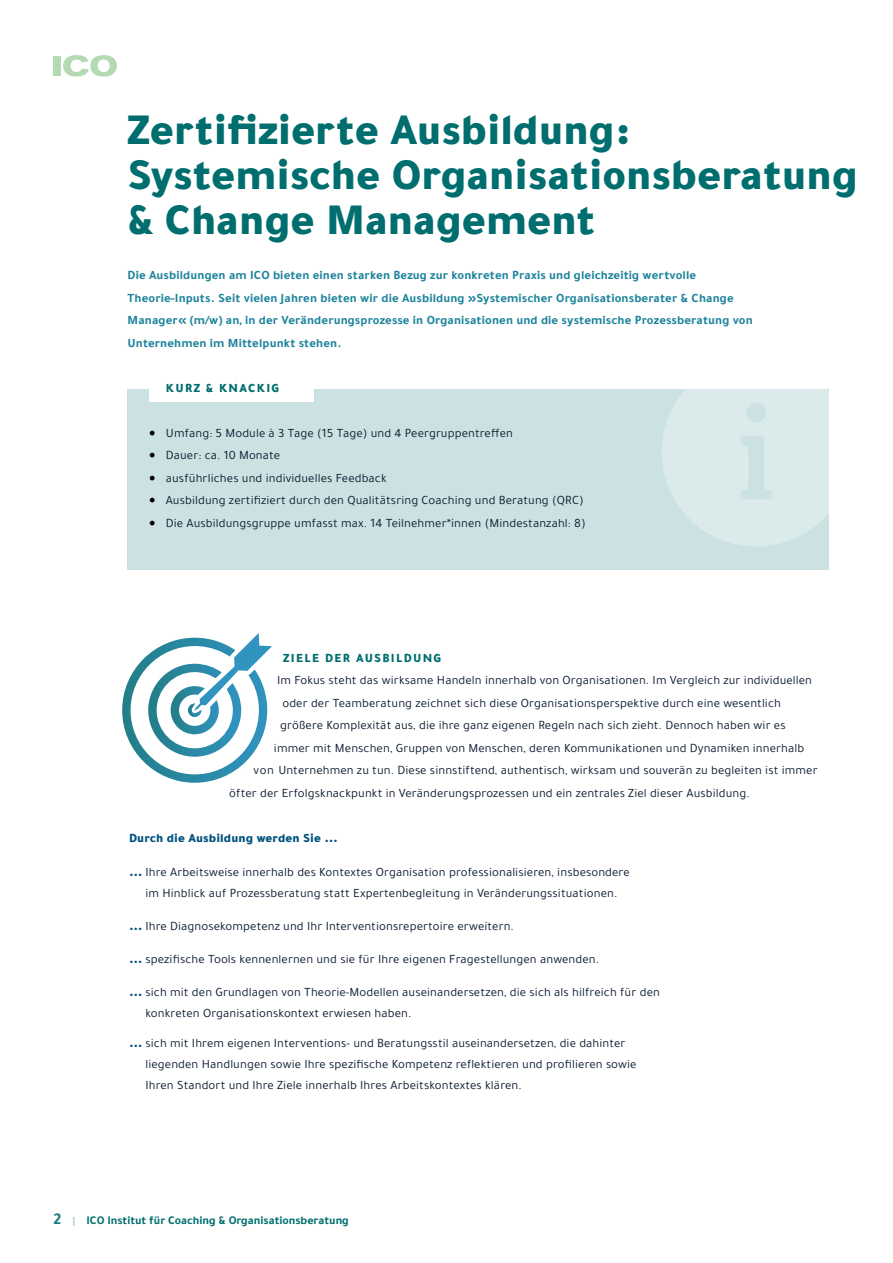
<style>
.page{position:relative;width:893px;height:1263px;background:#fff}
.page>*{position:absolute;margin:0;border:0;box-sizing:border-box;transform-origin:0 0}
.t1{font:900 45px/45px "Tajawal";color:#006e6e}
.t2{font:12.75px/21px "Tajawal";letter-spacing:.01em;color:#0b1b30}
.t3{font:700 12.75px/22.5px "Tajawal";letter-spacing:.01em;color:#1d839c}
.t4{font:900 12.75px "Tajawal";letter-spacing:.01em;color:#00527d}
.t5{font:900 12.75px "Tajawal";letter-spacing:.1em;color:#006e6e}
.t6{font:700 12px "Tajawal";color:#006e6e}
.s1{font-family:"Minion Pro";font-size:18px;color:#000}
.s2{font-weight:900;color:#00527d}
.s3{font-size:16.5px;color:#1a7d7c}
.s4{font-size:10.5px;color:#a7c8b8}
</style>
<div class="page">
<div style="left:53px;top:56px;width:7px;height:20px;background:#b5d9b3"></div>
<svg style="left:63px;top:55px;width:54px;height:21px"></svg>
<div style="left:128px;top:389px;width:701px;height:181px;background:#cce2e2"></div>
<svg style="left:662px;top:389px;width:167px;height:157px"></svg>
<div style="left:150px;top:367px;width:164px;height:35px;background:#fff"></div>
<svg style="left:122px;top:633px;width:150px;height:150px"></svg>
<h1 class="t1" style="left:128px;top:105px;width:732px">Zertifizierte Ausbildung:<br>Systemische Organisationsberatung &amp; Change Management</h1>
<p class="t3" style="left:128px;top:264px;width:627px">Die Ausbildungen am ICO bieten einen starken Bezug zur konkreten Praxis und gleichzeitig wertvolle Theorie-Inputs. Seit vielen Jahren bieten wir die Ausbildung »Systemischer Organisationsberater &amp; Change Manager« (m/w) an, in der Veränderungsprozesse in Organisationen und die systemische Prozessberatung von Unternehmen im Mittelpunkt stehen.</p>
<p class="t5" style="left:166px;top:376px;width:115px">KURZ &amp; KNACKIG</p>
<p class="t2" style="left:149px;top:422px;width:366px"><span class="s1">•</span> Umfang: 5 Module à 3 Tage (15 Tage) und 4 Peergruppentreffen</p>
<p class="t2" style="left:149px;top:445px;width:133px"><span class="s1">•</span> Dauer: ca. 10 Monate</p>
<p class="t2" style="left:149px;top:467px;width:239px"><span class="s1">•</span> ausführliches und individuelles Feedback</p>
<p class="t2" style="left:149px;top:490px;width:437px"><span class="s1">•</span> Ausbildung zertifiziert durch den Qualitätsring Coaching und Beratung (QRC)</p>
<p class="t2" style="left:149px;top:512px;width:438px"><span class="s1">•</span> Die Ausbildungsgruppe umfasst max. 14 Teilnehmer*innen (Mindestanzahl: 8)</p>
<p class="t5" style="left:283px;top:646px;width:160px">ZIELE DER AUSBILDUNG</p>
<p class="t2" style="left:277px;top:670px;width:536px">Im Fokus steht das wirksame Handeln innerhalb von Organisationen. Im Vergleich zur individuellen</p>
<p class="t2" style="left:282px;top:692px;width:500px">oder der Teamberatung zeichnet sich diese Organisationsperspektive durch eine wesentlich</p>
<p class="t2" style="left:280px;top:715px;width:507px">größere Komplexität aus, die ihre ganz eigenen Regeln nach sich zieht. Dennoch haben wir es</p>
<p class="t2" style="left:274px;top:737px;width:532px">immer mit Menschen, Gruppen von Menschen, deren Kommunikationen und Dynamiken innerhalb</p>
<p class="t2" style="left:254px;top:760px;width:566px">von Unternehmen zu tun. Diese sinnstiftend, authentisch, wirksam und souverän zu begleiten ist immer</p>
<p class="t2" style="left:229px;top:782px;width:522px">öfter der Erfolgsknackpunkt in Veränderungsprozessen und ein zentrales Ziel dieser Ausbildung.</p>
<p class="t4" style="left:129px;top:826px;width:210px">Durch die Ausbildung werden Sie ...</p>
<p class="t2" style="left:129px;top:862px;width:502px;text-align:center"><span class="s2">...</span> Ihre Arbeitsweise innerhalb des Kontextes Organisation professionalisieren, insbesondere im Hinblick auf Prozessberatung statt Expertenbegleitung in Veränderungssituationen.</p>
<p class="t2" style="left:129px;top:916px;width:386px"><span class="s2">...</span> Ihre Diagnosekompetenz und Ihr Interventionsrepertoire erweitern.</p>
<p class="t2" style="left:129px;top:949px;width:472px"><span class="s2">...</span> spezifische Tools kennenlernen und sie für Ihre eigenen Fragestellungen anwenden.</p>
<p class="t2" style="left:145px;top:982px;width:516px;text-indent:-16px"><span class="s2">...</span> sich mit den Grundlagen von Theorie-Modellen auseinandersetzen, die sich als hilfreich für den konkreten Organisationskontext erwiesen haben.</p>
<p class="t2" style="left:145px;top:1033px;width:493px;text-indent:-16px"><span class="s2">...</span> sich mit Ihrem eigenen Interventions- und Beratungsstil auseinandersetzen, die dahinter liegenden Handlungen sowie Ihre spezifische Kompetenz reflektieren und profilieren sowie<br>Ihren Standort und Ihre Ziele innerhalb Ihres Arbeitskontextes klären.</p>
<p class="t6" style="left:53px;top:1211px;width:297px"><span class="s3">2</span> <span class="s4">|</span> ICO Institut für Coaching &amp; Organisationsberatung</p>
</div>
